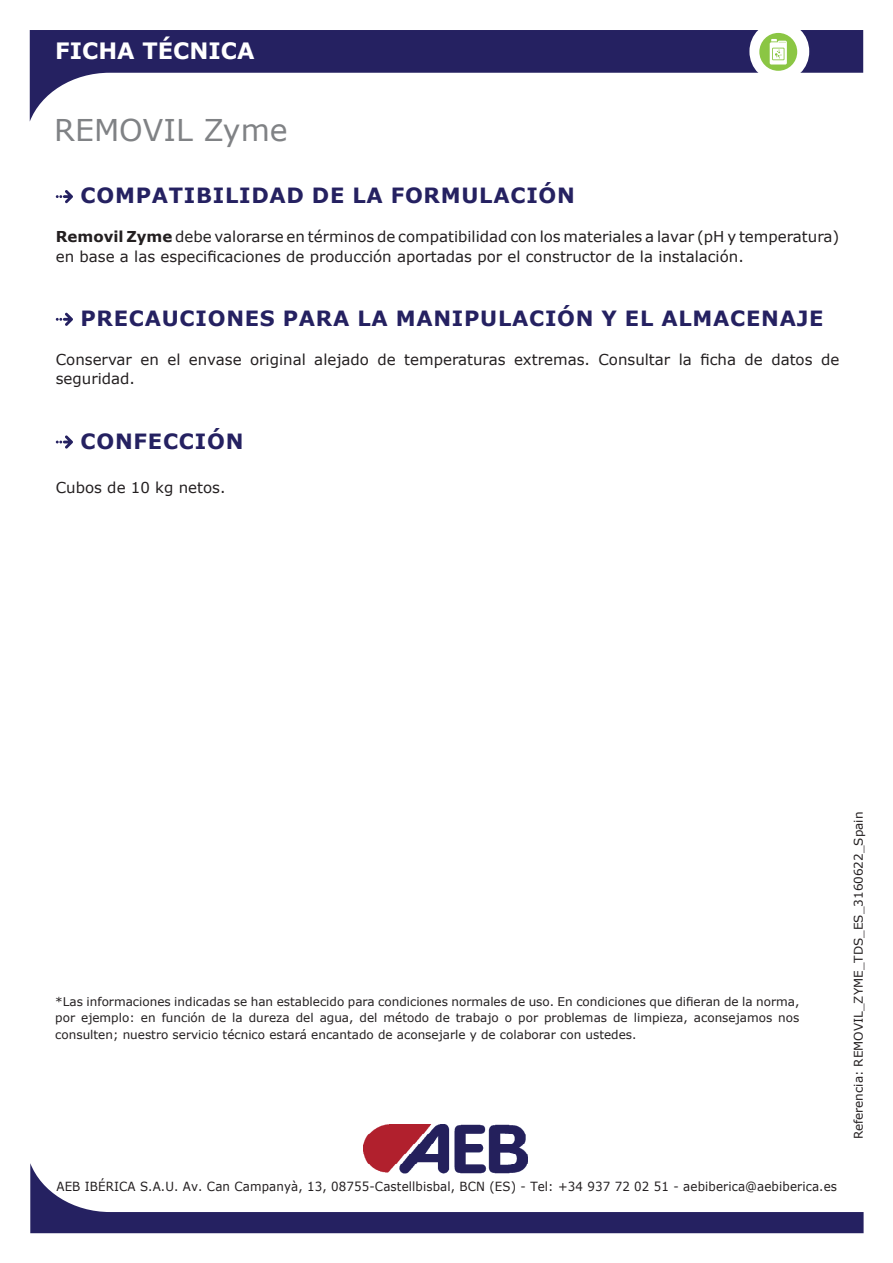
<style>
.page{position:relative;width:893px;height:1263px;background:#fff}
.page>*{position:absolute;margin:0;border:0;box-sizing:border-box;transform-origin:0 0}
.t1{font:30px "Verdana";color:#808285}
.t2{font:700 22.5px "Verdana";color:#fff}
.t3{font:700 21px "Verdana";letter-spacing:.035em;color:#252161}
.t4{font:15px/19.5px "Verdana";color:#231f20}
.t5{font:12.6px "Verdana";letter-spacing:.01em;color:#231f20;scale:.94 1}
.t6{font:12px/16.5px "Verdana";color:#231f20;text-align:justify}
.s1{font-weight:700}
</style>
<div class="page">
<svg style="left:30px;top:1163px;width:834px;height:70px"></svg>
<svg style="left:30px;top:30px;width:833px;height:91px"></svg>
<div style="left:749px;top:21px;width:60px;height:61px;background:#fff;border-radius:30px"></div>
<div style="left:759px;top:33px;width:38px;height:38px;background:#8bc644;border-radius:50%"></div>
<svg style="left:770px;top:39px;width:17px;height:26px"></svg>
<img style="left:363px;top:1124px;width:165px;height:49px">
<svg style="left:56px;top:190px;width:17px;height:13px"></svg>
<svg style="left:56px;top:313px;width:17px;height:13px"></svg>
<svg style="left:56px;top:435px;width:17px;height:14px"></svg>
<h2 class="t2" style="left:55px;top:35px;width:201px">FICHA TÉCNICA</h2>
<h1 class="t1" style="left:54px;top:110px;width:235px">REMOVIL Zyme</h1>
<h3 class="t3" style="left:81px;top:181px;width:496px">COMPATIBILIDAD DE LA FORMULACIÓN</h3>
<p class="t4" style="left:56px;top:227px;width:785px"><span class="s1">Removil Zyme</span> debe valorarse en términos de compatibilidad con los materiales a lavar (pH y temperatura) en base a las especificaciones de producción aportadas por el constructor de la instalación.</p>
<h3 class="t3" style="left:81px;top:303px;width:744px">PRECAUCIONES PARA LA MANIPULACIÓN Y EL ALMACENAJE</h3>
<p class="t4" style="left:56px;top:349px;width:785px">Conservar en el envase original alejado de temperaturas extremas. Consultar la ficha de datos de seguridad.</p>
<h3 class="t3" style="left:81px;top:426px;width:164px">CONFECCIÓN</h3>
<p class="t4" style="left:56px;top:478px;width:171px">Cubos de 10 kg netos.</p>
<p class="t6" style="left:55px;top:993px;width:746px">*Las informaciones indicadas se han establecido para condiciones normales de uso. En condiciones que difieran de la norma, por ejemplo: en función de la dureza del agua, del método de trabajo o por problemas de limpieza, aconsejamos nos consulten; nuestro servicio técnico estará encantado de aconsejarle y de colaborar con ustedes.</p>
<p class="t5" style="left:56px;top:1178px;width:832px">AEB IBÉRICA S.A.U. Av. Can Campanyà, 13, 08755-Castellbisbal, BCN (ES) - Tel: +34 937 72 02 51 - aebiberica@aebiberica.es</p>
<p class="t6" style="left:850px;top:1139px;width:329px;rotate:-90deg">Referencia: REMOVIL_ZYME_TDS_ES_3160622_Spain</p>
</div>
